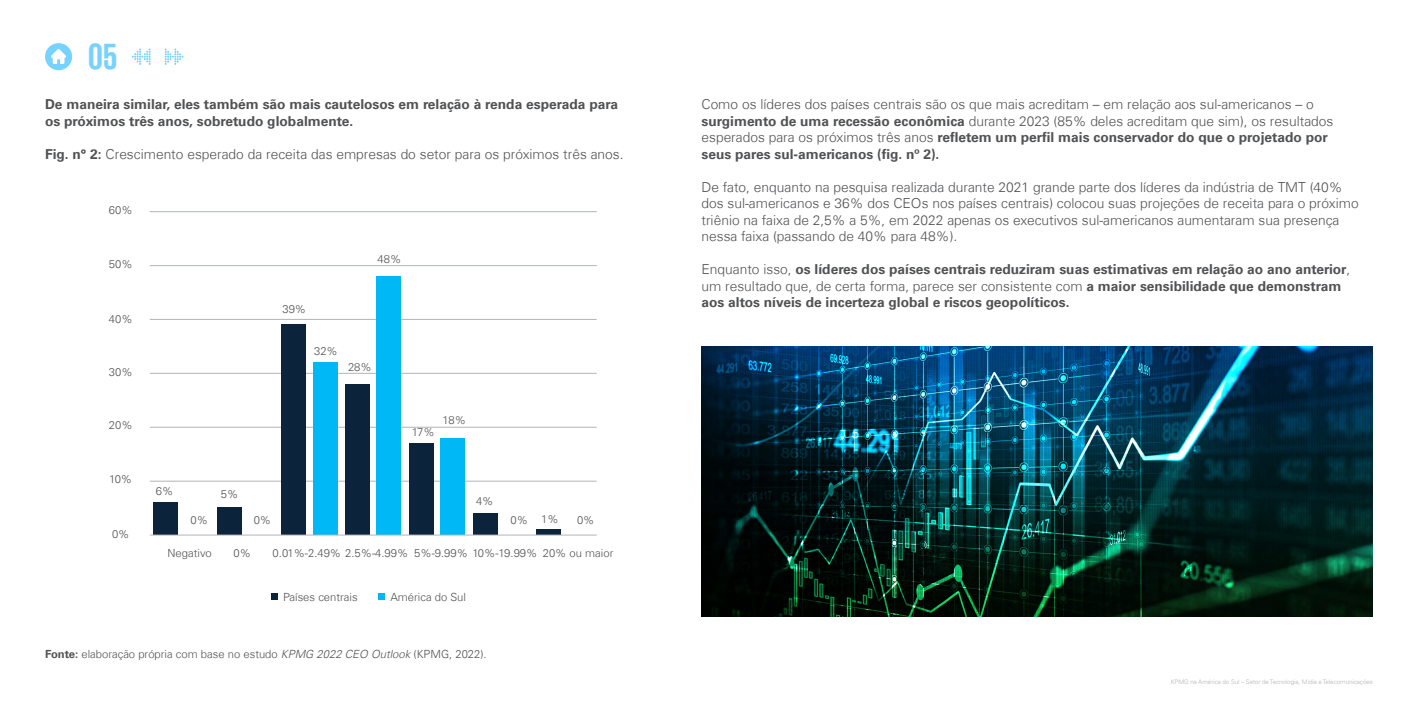
<style>
.page{position:relative;width:1418px;height:709px;background:#fff}
.page>*{position:absolute;margin:0;border:0;box-sizing:border-box;transform-origin:0 0}
.t1{font:700 37.5px "KPMG";color:#76d2ff}
.t2{font:300 13.75px/16.5px "Universfor KPMG";color:#515254}
.t3{font:700 13.75px/16.5px "Universfor KPMG";color:#515254}
.t4{font:300 11.25px "Universfor KPMG";color:#515254}
.t5{font:300 6.25px "Univers 45";letter-spacing:-.01em;color:#b1b4b6}
.s1{font-weight:700}
.s2{font-style:italic}
.s3{font-weight:300}
</style>
<div class="page">
<svg style="left:165px;top:48px;width:18px;height:17px"></svg>
<svg style="left:132px;top:48px;width:19px;height:17px"></svg>
<svg style="left:45px;top:43px;width:27px;height:27px"></svg>
<hr style="left:150px;top:481px;width:446px;height:1px;background:#b1b4b6">
<hr style="left:150px;top:427px;width:446px;height:1px;background:#b1b4b6">
<hr style="left:150px;top:373px;width:446px;height:1px;background:#b1b4b6">
<hr style="left:150px;top:319px;width:446px;height:1px;background:#b1b4b6">
<hr style="left:150px;top:265px;width:446px;height:1px;background:#b1b4b6">
<hr style="left:150px;top:211px;width:446px;height:1px;background:#b1b4b6">
<div style="left:153px;top:502px;width:25px;height:33px;background:#0c233c"></div>
<div style="left:217px;top:508px;width:25px;height:27px;background:#0c233c"></div>
<div style="left:281px;top:325px;width:25px;height:210px;background:#0c233c"></div>
<div style="left:345px;top:384px;width:25px;height:151px;background:#0c233c"></div>
<div style="left:409px;top:443px;width:24px;height:92px;background:#0c233c"></div>
<div style="left:472px;top:513px;width:25px;height:22px;background:#0c233c"></div>
<div style="left:536px;top:529px;width:25px;height:6px;background:#0c233c"></div>
<div style="left:313px;top:362px;width:24px;height:173px;background:#00b8f5"></div>
<div style="left:376px;top:276px;width:25px;height:259px;background:#00b8f5"></div>
<div style="left:440px;top:438px;width:25px;height:97px;background:#00b8f5"></div>
<hr style="left:150px;top:535px;width:446px;height:1px;background:#b1b4b6">
<div style="left:271px;top:593px;width:7px;height:7px;background:#0c233c"></div>
<div style="left:378px;top:593px;width:7px;height:7px;background:#00b8f5"></div>
<img style="left:701px;top:346px;width:671px;height:270px">
<h1 class="t1" style="left:88px;top:38px;width:30px">05</h1>
<p class="t3" style="left:45px;top:96px;width:574px">De maneira similar, eles também são mais cautelosos em relação à renda esperada para os próximos três anos, sobretudo globalmente.</p>
<p class="t2" style="left:45px;top:146px;width:580px"><span class="s1">Fig. n° 2:</span> Crescimento esperado da receita das empresas do setor para os próximos três anos.</p>
<p class="t4" style="left:109px;top:204px;width:25px">60%</p>
<p class="t4" style="left:109px;top:257px;width:25px">50%</p>
<p class="t4" style="left:109px;top:312px;width:25px">40%</p>
<p class="t4" style="left:109px;top:365px;width:25px">30%</p>
<p class="t4" style="left:109px;top:418px;width:25px">20%</p>
<p class="t4" style="left:109px;top:472px;width:24px">10%</p>
<p class="t4" style="left:112px;top:527px;width:19px">0%</p>
<p class="t4" style="left:156px;top:484px;width:19px">6%</p>
<p class="t4" style="left:221px;top:487px;width:19px">5%</p>
<p class="t4" style="left:377px;top:252px;width:25px">48%</p>
<p class="t4" style="left:282px;top:302px;width:25px">39%</p>
<p class="t4" style="left:314px;top:344px;width:25px">32%</p>
<p class="t4" style="left:348px;top:360px;width:25px">28%</p>
<p class="t4" style="left:412px;top:425px;width:24px">17%</p>
<p class="t4" style="left:442px;top:413px;width:25px">18%</p>
<p class="t4" style="left:476px;top:494px;width:19px">4%</p>
<p class="t4" style="left:541px;top:512px;width:19px">1%</p>
<p class="t4" style="left:190px;top:513px;width:19px">0%</p>
<p class="t4" style="left:254px;top:513px;width:19px">0%</p>
<p class="t4" style="left:510px;top:513px;width:19px">0%</p>
<p class="t4" style="left:577px;top:513px;width:19px">0%</p>
<p class="t4" style="left:167px;top:546px;width:46px">Negativo</p>
<p class="t4" style="left:234px;top:546px;width:19px">0%</p>
<p class="t4" style="left:273px;top:546px;width:342px">0.01%-2.49% 2.5%-4.99% 5%-9.99% 10%-19.99% 20% ou maior</p>
<p class="t4" style="left:283px;top:590px;width:76px">Países centrais</p>
<p class="t4" style="left:390px;top:590px;width:77px">América do Sul</p>
<p class="t4" style="left:45px;top:647px;width:443px"><span class="s1">Fonte:</span> elaboração própria com base no estudo <span class="s2">KPMG 2022 CEO Outlook</span> (KPMG, 2022).</p>
<p class="t2" style="left:701px;top:96px;width:633px">Como os líderes dos países centrais são os que mais acreditam – em relação aos sul-americanos – o <span class="s1">surgimento de uma recessão econômica</span> durante 2023 (85% deles acreditam que sim), os resultados esperados para os próximos três anos <span class="s1">refletem um perfil mais conservador do que o projetado por seus pares sul-americanos (fig. nº 2).</span></p>
<p class="t2" style="left:701px;top:179px;width:658px">De fato, enquanto na pesquisa realizada durante 2021 grande parte dos líderes da indústria de TMT (40% dos sul-americanos e 36% dos CEOs nos países centrais) colocou suas projeções de receita para o próximo triênio na faixa de 2,5% a 5%, em 2022 apenas os executivos sul-americanos aumentaram sua presença nessa faixa (passando de 40% para 48%).</p>
<p class="t3" style="left:701px;top:261px;width:650px"><span class="s3">Enquanto isso,</span> os líderes dos países centrais reduziram suas estimativas em relação ao ano anterior<span class="s3">, um resultado que, de certa forma, parece ser consistente com</span> a maior sensibilidade que demonstram aos altos níveis de incerteza global e riscos geopolíticos.</p>
<p class="t5" style="left:1170px;top:678px;width:204px">KPMG na América do Sul – Setor de Tecnologia, Mídia e Telecomunicações</p>
</div>
